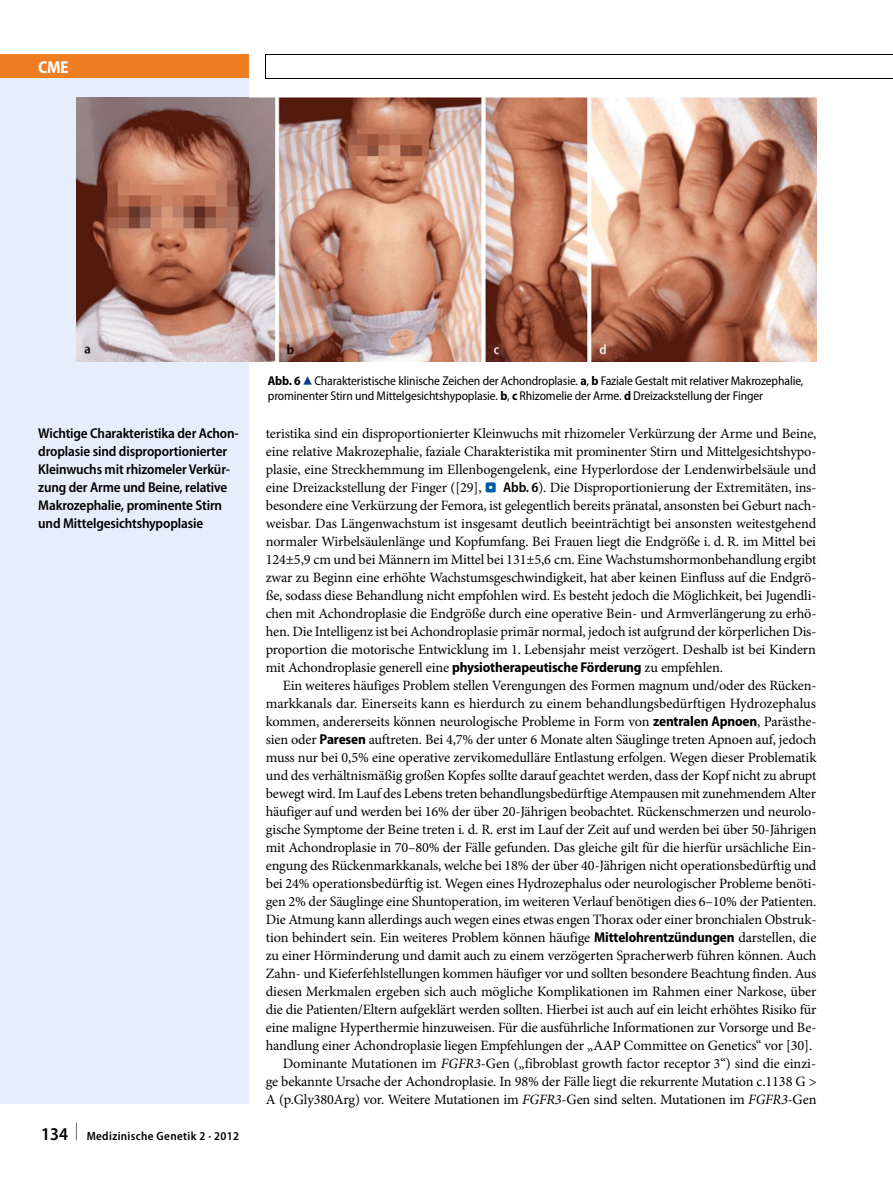
<style>
.page{position:relative;width:893px;height:1187px;background:#fff}
.page>*{position:absolute;margin:0;border:0;box-sizing:border-box;transform-origin:0 0}
.t1{font:700 semi-condensed 17.25px "Myriad Pro";color:#fff}
.t2{font:14.25px/18px "Minion Pro";letter-spacing:-.01em;color:#000;text-align:justify}
.t3{font:600 semi-condensed 14.25px/18px "Myriad Pro";letter-spacing:-.01em;color:#000}
.t4{font:semi-condensed 12.75px/15px "Myriad Pro";letter-spacing:-.01em;color:#000}
.t5{font:600 semi-condensed 12px "Myriad Pro";letter-spacing:.03em;color:#000}
.s1{font-size:18px}
.s2{font-weight:700}
.s3{font-family:"S Buttons";font-stretch:normal;font-size:14.25px;color:#0f3b89}
.s4{font-family:"S Buttons";font-size:13.5px;color:#005ba9}
.s5{font-family:"Myriad Pro";font-weight:600;font-stretch:semi-condensed}
.s6{font-family:"Myriad Pro";font-weight:700;font-stretch:semi-condensed}
.s7{font-style:italic}
</style>
<div class="page">
<div style="left:0;top:78px;width:249px;height:1025px;background:#e5eefa"></div>
<div style="left:0;top:54px;width:249px;height:24px;background:#ef7d22"></div>
<hr style="left:266px;top:54px;width:627px;height:1px;background:#000">
<hr style="left:266px;top:78px;width:627px;height:1px;background:#000">
<img style="left:77px;top:98px;width:739px;height:263px">
<p class="t1" style="left:38px;top:57px;width:32px">CME</p>
<p class="t3" style="left:38px;top:424px;width:202px">Wichtige Charakteristika der Achon&shy;droplasie sind disproportionierter Kleinwuchs mit rhizomeler Verkür&shy;zung der Arme und Beine, relative Makrozephalie, prominente Stirn und Mittelgesichtshypoplasie</p>
<p class="t5" style="left:41px;top:1129px;width:200px"><span class="s1">134 </span><sup>|</sup> Medizinische Genetik 2 · 2012</p>
<p class="t4" style="left:268px;top:373px;width:537px"><span class="s2">Abb. 6</span><span class="s3">8</span> Charakteristische klinische Zeichen der Achondroplasie. <span class="s2">a</span>, <span class="s2">b</span> Faziale Gestalt mit relativer Makrozephalie, prominenter Stirn und Mittelgesichtshypoplasie. <span class="s2">b</span>, <span class="s2">c</span> Rhizomelie der Arme. <span class="s2">d</span> Dreizackstellung der Finger</p>
<p class="t2" style="left:266px;top:424px;width:552px">teristika sind ein disproportionierter Kleinwuchs mit rhizomeler Verkürzung der Arme und Beine, eine relative Makrozephalie, faziale Charakteristika mit prominenter Stirn und Mittelgesichtshypo&shy;plasie, eine Streckhemmung im Ellenbogengelenk, eine Hyperlordose der Lendenwirbelsäule und eine Dreizackstellung der Finger ([29], <span class="s4">.</span> <span class="s5">Abb. 6</span>). Die Disproportionierung der Extremitäten, ins&shy;besondere eine Verkürzung der Femora, ist gelegentlich bereits pränatal, ansonsten bei Geburt nach&shy;weisbar. Das Längenwachstum ist insgesamt deutlich beeinträchtigt bei ansonsten weitestgehend normaler Wirbelsäulenlänge und Kopfumfang. Bei Frauen liegt die Endgröße i. d. R. im Mittel bei 124±5,9 cm und bei Männern im Mittel bei 131±5,6 cm. Eine Wachstumshormonbehandlung ergibt zwar zu Beginn eine erhöhte Wachstumsgeschwindigkeit, hat aber keinen Einfluss auf die Endgrö&shy;ße, sodass diese Behandlung nicht empfohlen wird. Es besteht jedoch die Möglichkeit, bei Jugendli&shy;chen mit Achondroplasie die Endgröße durch eine operative Bein- und Armverlängerung zu erhö&shy;hen. Die Intelligenz ist bei Achondroplasie primär normal, jedoch ist aufgrund der körperlichen Dis&shy;proportion die motorische Entwicklung im 1. Lebensjahr meist verzögert. Deshalb ist bei Kindern mit Achondroplasie generell eine <span class="s6">physiotherapeutische Förderung</span> zu empfehlen.</p>
<p class="t2" style="left:283px;top:676px;width:535px">Ein weiteres häufiges Problem stellen Verengungen des Formen magnum und/oder des Rücken-</p>
<p class="t2" style="left:266px;top:694px;width:552px">markkanals dar. Einerseits kann es hierdurch zu einem behandlungsbedürftigen Hydrozephalus</p>
<p class="t2" style="left:266px;top:712px;width:552px">kommen, andererseits können neurologische Probleme in Form von <span class="s6">zentralen Apnoen</span>, Parästhe-</p>
<p class="t2" style="left:266px;top:730px;width:552px">sien oder <span class="s6">Paresen</span> auftreten. Bei 4,7% der unter 6 Monate alten Säuglinge treten Apnoen auf, jedoch</p>
<p class="t2" style="left:266px;top:748px;width:552px">muss nur bei 0,5% eine operative zervikomedulläre Entlastung erfolgen. Wegen dieser Problematik</p>
<p class="t2" style="left:266px;top:766px;width:552px">und des verhältnismäßig großen Kopfes sollte darauf geachtet werden, dass der Kopf nicht zu abrupt</p>
<p class="t2" style="left:266px;top:784px;width:552px">bewegt wird. Im Lauf des Lebens treten behandlungsbedürftige Atempausen mit zunehmendem Alter</p>
<p class="t2" style="left:266px;top:802px;width:552px">häufiger auf und werden bei 16% der über 20-Jährigen beobachtet. Rückenschmerzen und neurolo-</p>
<p class="t2" style="left:266px;top:820px;width:552px">gische Symptome der Beine treten i. d. R. erst im Lauf der Zeit auf und werden bei über 50-Jährigen</p>
<p class="t2" style="left:266px;top:838px;width:552px">mit Achondroplasie in 70–80% der Fälle gefunden. Das gleiche gilt für die hierfür ursächliche Ein-</p>
<p class="t2" style="left:266px;top:856px;width:552px">engung des Rückenmarkkanals, welche bei 18% der über 40-Jährigen nicht operationsbedürftig und</p>
<p class="t2" style="left:266px;top:874px;width:552px">bei 24% operationsbedürftig ist. Wegen eines Hydrozephalus oder neurologischer Probleme benöti-</p>
<p class="t2" style="left:266px;top:892px;width:552px">gen 2% der Säuglinge eine Shuntoperation, im weiteren Verlauf benötigen dies 6–10% der Patienten.</p>
<p class="t2" style="left:266px;top:910px;width:552px">Die Atmung kann allerdings auch wegen eines etwas engen Thorax oder einer bronchialen Obstruk-</p>
<p class="t2" style="left:266px;top:928px;width:552px">tion behindert sein. Ein weiteres Problem können häufige <span class="s6">Mittelohrentzündungen</span> darstellen, die</p>
<p class="t2" style="left:266px;top:946px;width:552px">zu einer Hörminderung und damit auch zu einem verzögerten Spracherwerb führen können. Auch</p>
<p class="t2" style="left:266px;top:964px;width:552px">Zahn- und Kieferfehlstellungen kommen häufiger vor und sollten besondere Beachtung finden. Aus</p>
<p class="t2" style="left:266px;top:982px;width:552px">diesen Merkmalen ergeben sich auch mögliche Komplikationen im Rahmen einer Narkose, über</p>
<p class="t2" style="left:266px;top:1000px;width:552px">die die Patienten/Eltern aufgeklärt werden sollten. Hierbei ist auch auf ein leicht erhöhtes Risiko für</p>
<p class="t2" style="left:266px;top:1018px;width:552px">eine maligne Hyperthermie hinzuweisen. Für die ausführliche Informationen zur Vorsorge und Be-</p>
<p class="t2" style="left:266px;top:1036px;width:548px">handlung einer Achondroplasie liegen Empfehlungen der „AAP Committee on Genetics“ vor [30].</p>
<p class="t2" style="left:283px;top:1054px;width:535px">Dominante Mutationen im <span class="s7">FGFR3</span>-Gen („fibroblast growth factor receptor 3“) sind die einzi-</p>
<p class="t2" style="left:266px;top:1072px;width:552px">ge bekannte Ursache der Achondroplasie. In 98% der Fälle liegt die rekurrente Mutation c.1138 G &gt;</p>
<p class="t2" style="left:266px;top:1090px;width:552px">A (p.Gly380Arg) vor. Weitere Mutationen im <span class="s7">FGFR3</span>-Gen sind selten. Mutationen im <span class="s7">FGFR3</span>-Gen</p>
</div>
